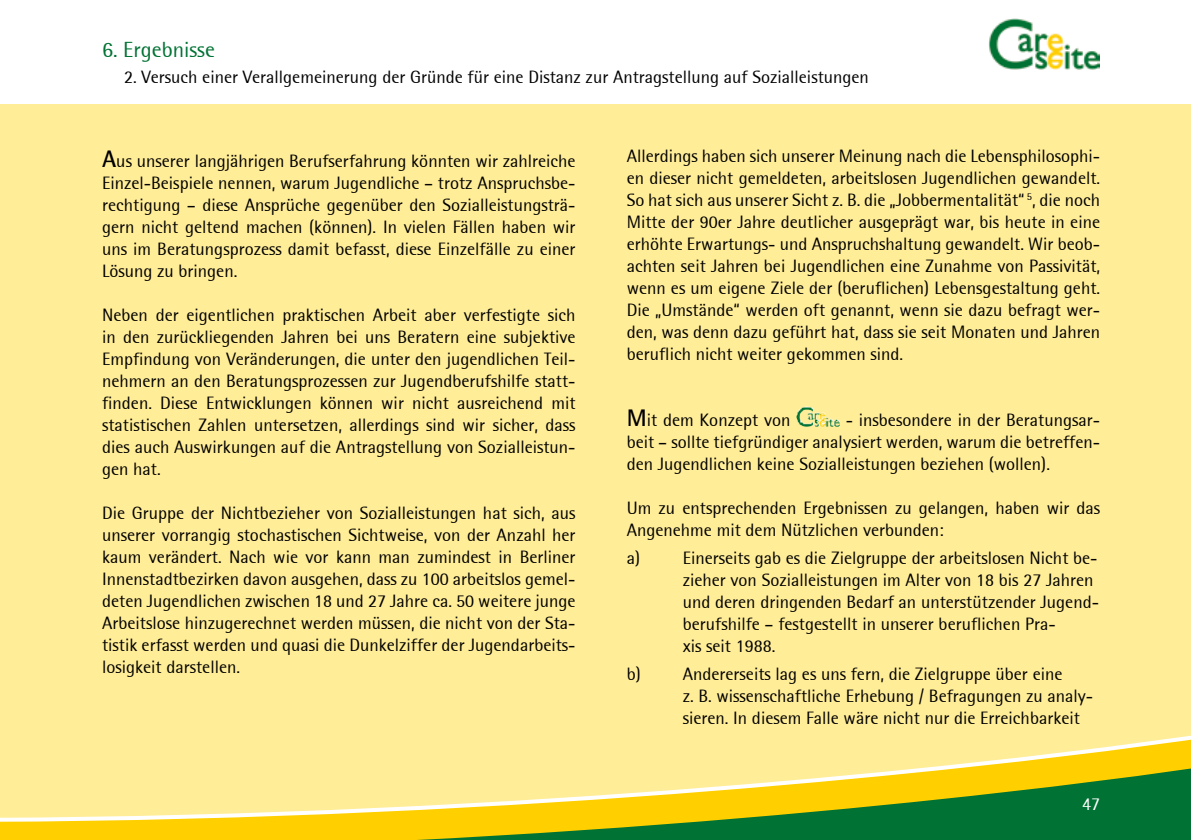
<style>
.page{position:relative;width:1191px;height:840px;background:#fff}
.page>*{position:absolute;margin:0;border:0;box-sizing:border-box;transform-origin:0 0}
.t1{font:22px "Rotis Semi Sans";color:#007233}
.t2{font:18px/22px "Rotis Semi Sans";color:#000;text-align:justify}
.t3{font:18px "Rotis Semi Sans";color:#fff}
.s1{font-weight:700;font-size:24px}
</style>
<div class="page">
<div style="left:0;top:0;width:1191px;height:839px;background:#ffed97"></div>
<div style="left:0;top:0;width:1191px;height:103px;background:#fff"></div>
<svg style="left:0;top:743px;width:1191px;height:96px"></svg>
<img style="left:988px;top:19px;width:111px;height:51px">
<img style="left:796px;top:406px;width:44px;height:20px">
<p class="t1" style="left:102px;top:37px;width:114px">6. Ergebnisse</p>
<p class="t2" style="left:124px;top:66px;width:746px">2. Versuch einer Verallgemeinerung der Gründe für eine Distanz zur Antragstellung auf Sozialleistungen</p>
<p class="t2" style="left:102px;top:149px;width:475px"><span class="s1">A</span>us unserer langjährigen Berufserfahrung könnten wir zahlreiche Einzel-Beispiele nennen, warum Jugendliche – trotz Anspruchsbe&shy;rechtigung – diese Ansprüche gegenüber den Sozialleistungsträ&shy;gern nicht geltend machen (können). In vielen Fällen haben wir uns im Beratungsprozess damit befasst, diese Einzelfälle zu einer Lösung zu bringen.</p>
<p class="t2" style="left:102px;top:303px;width:475px">Neben der eigentlichen praktischen Arbeit aber verfestigte sich in den zurückliegenden Jahren bei uns Beratern eine subjektive Empfindung von Veränderungen, die unter den jugendlichen Teil&shy;nehmern an den Beratungsprozessen zur Jugendberufshilfe statt&shy;finden. Diese Entwicklungen können wir nicht ausreichend mit statistischen Zahlen untersetzen, allerdings sind wir sicher, dass dies auch Auswirkungen auf die Antragstellung von Sozialleistun&shy;gen hat.</p>
<p class="t2" style="left:102px;top:501px;width:475px">Die Gruppe der Nichtbezieher von Sozialleistungen hat sich, aus unserer vorrangig stochastischen Sichtweise, von der Anzahl her kaum verändert. Nach wie vor kann man zumindest in Berliner Innenstadtbezirken davon ausgehen, dass zu 100 arbeitslos gemel&shy;deten Jugendlichen zwischen 18 und 27 Jahre ca. 50 weitere junge Arbeitslose hinzugerechnet werden müssen, die nicht von der Sta&shy;tistik erfasst werden und quasi die Dunkelziffer der Jugendarbeits&shy;losigkeit darstellen.</p>
<p class="t2" style="left:626px;top:144px;width:475px">Allerdings haben sich unserer Meinung nach die Lebensphilosophi&shy;en dieser nicht gemeldeten, arbeitslosen Jugendlichen gewandelt.<br>So hat sich aus unserer Sicht z. B. die „Jobbermentalität“ <sup>5</sup>, die noch Mitte der 90er Jahre deutlicher ausgeprägt war, bis heute in eine erhöhte Erwartungs- und Anspruchshaltung gewandelt. Wir beob&shy;achten seit Jahren bei Jugendlichen eine Zunahme von Passivität, wenn es um eigene Ziele der (beruflichen) Lebensgestaltung geht.<br>Die „Umstände“ werden oft genannt, wenn sie dazu befragt wer&shy;den, was denn dazu geführt hat, dass sie seit Monaten und Jahren beruflich nicht weiter gekommen sind.</p>
<p class="t2" style="left:626px;top:408px;width:165px"><span class="s1">M</span>it dem Konzept von</p>
<p class="t2" style="left:626px;top:408px;width:475px;text-indent:219px">- insbesondere in der Beratungsar&shy;beit – sollte tiefgründiger analysiert werden, warum die betreffen&shy;den Jugendlichen keine Sozialleistungen beziehen (wollen).</p>
<p class="t2" style="left:626px;top:496px;width:475px">Um zu entsprechenden Ergebnissen zu gelangen, haben wir das<br>Angenehme mit dem Nützlichen verbunden:</p>
<p class="t2" style="left:682px;top:546px;width:418px;text-align:left;text-indent:-56px">a) Einerseits gab es die Zielgruppe der arbeitslosen Nicht be&shy;zieher von Sozialleistungen im Alter von 18 bis 27 Jahren und deren dringenden Bedarf an unterstützender Jugend&shy;berufshilfe – festgestellt in unserer beruflichen Pra-<br>xis seit 1988.</p>
<p class="t2" style="left:682px;top:662px;width:412px;text-align:left;text-indent:-56px">b) Andererseits lag es uns fern, die Zielgruppe über eine<br>z. B. wissenschaftliche Erhebung / Befragungen zu analy&shy;sieren. In diesem Falle wäre nicht nur die Erreichbarkeit</p>
<p class="t3" style="left:1082px;top:792px;width:20px">47</p>
</div>
